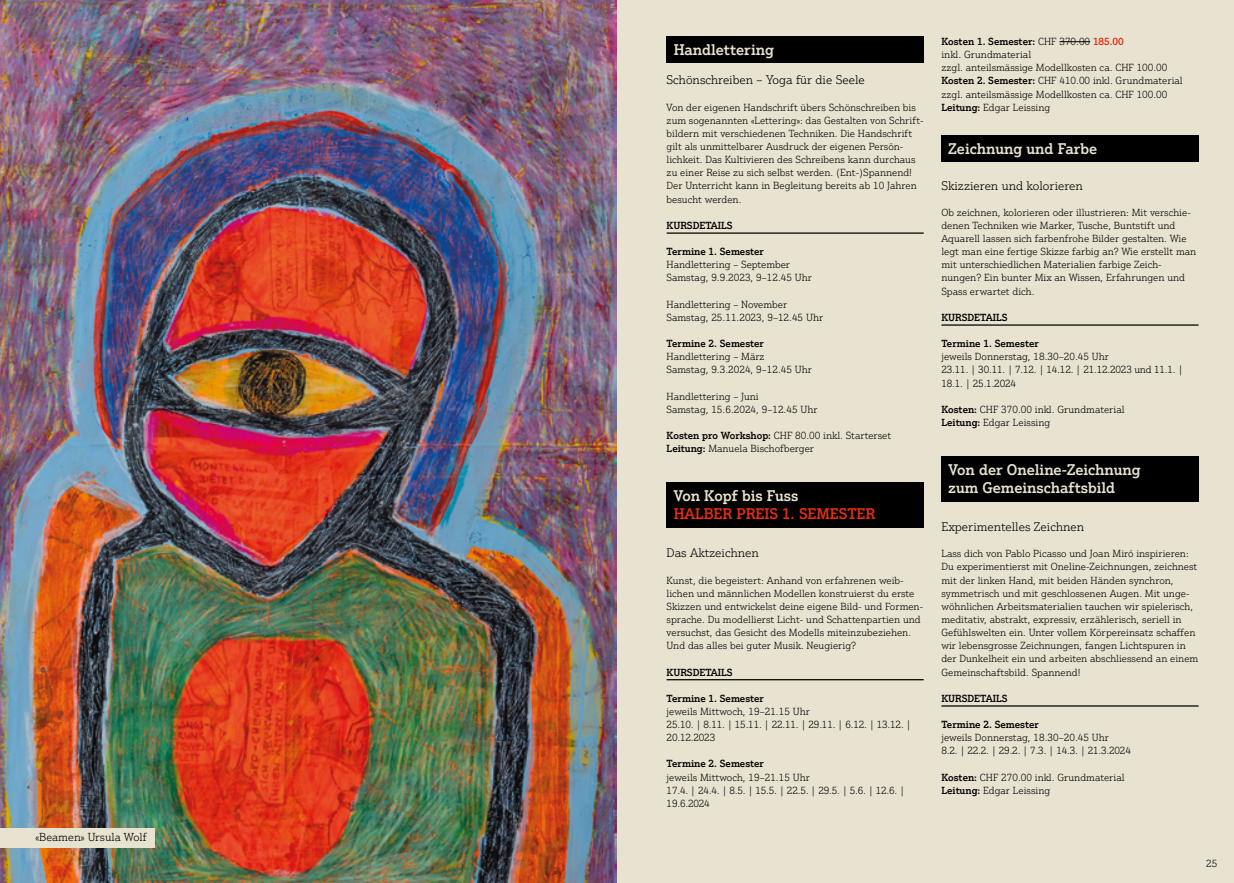
<style>
.page{position:relative;width:1234px;height:883px;background:#fff}
.page>*{position:absolute;margin:0;border:0;box-sizing:border-box;transform-origin:0 0}
.t1{font:500 15px/18.1px "Justus Pro";color:#e8e2d0}
.t2{font:500 15px "Justus Pro";color:#e52d12}
.t3{font:300 12.12px "Justus Pro";color:#000}
.t4{font:300 11.25px "Justus Pro";color:#000}
.t5{font:300 10px/13.1px "Justus Pro";color:#000}
.t6{font:500 10px "Justus Pro";color:#000}
.s1{font-weight:500}
.s2{font-weight:500;color:#e52d12}
</style>
<div class="page">
<div style="left:617px;top:0;width:616px;height:882px;background:#e8e2d0"></div>
<img style="left:0;top:0;width:617px;height:882px">
<hr style="left:941px;top:324px;width:257px;height:1px;background:#000">
<hr style="left:941px;top:705px;width:257px;height:1px;background:#000">
<hr style="left:1059px;top:41px;width:30px;height:1px;background:#000">
<div style="left:941px;top:135px;width:257px;height:26px;background:#000"></div>
<div style="left:941px;top:456px;width:257px;height:45px;background:#000"></div>
<hr style="left:666px;top:232px;width:257px;height:2px;background:#000">
<hr style="left:666px;top:679px;width:257px;height:1px;background:#000">
<div style="left:666px;top:36px;width:257px;height:26px;background:#000"></div>
<div style="left:666px;top:482px;width:257px;height:45px;background:#000"></div>
<div style="left:0;top:827px;width:154px;height:20px;background:#e8e2d0"></div>
<p class="t4" style="left:35px;top:830px;width:113px">«Beamen» Ursula Wolf</p>
<h1 class="t1" style="left:673px;top:40px;width:102px">Handlettering</h1>
<p class="t3" style="left:666px;top:73px;width:199px">Schönschreiben – Yoga für die Seele</p>
<p class="t5" style="left:666px;top:100px;width:258px">Von der eigenen Handschrift übers Schönschreiben bis zum sogenannten «Lettering»: das Gestalten von Schrift&shy;bildern mit verschiedenen Techniken. Die Handschrift gilt als unmittelbarer Ausdruck der eigenen Persön&shy;lichkeit. Das Kultivieren des Schreibens kann durchaus zu einer Reise zu sich selbst werden. (Ent-)Spannend!<br>Der Unterricht kann in Begleitung bereits ab 10 Jahren besucht werden.</p>
<p class="t6" style="left:666px;top:219px;width:67px">KURSDETAILS</p>
<p class="t6" style="left:666px;top:245px;width:99px">Termine 1. Semester</p>
<p class="t5" style="left:666px;top:258px;width:147px">Handlettering – September<br>Samstag, 9.9.2023, 9–12.45 Uhr</p>
<p class="t5" style="left:666px;top:297px;width:158px">Handlettering – November<br>Samstag, 25.11.2023, 9–12.45 Uhr</p>
<p class="t6" style="left:666px;top:337px;width:99px">Termine 2. Semester</p>
<p class="t5" style="left:666px;top:350px;width:147px">Handlettering – März<br>Samstag, 9.3.2024, 9–12.45 Uhr</p>
<p class="t5" style="left:666px;top:389px;width:152px">Handlettering – Juni<br>Samstag, 15.6.2024, 9–12.45 Uhr</p>
<p class="t5" style="left:666px;top:428px;width:226px"><span class="s1">Kosten pro Workshop:</span> CHF 80.00 inkl. Starterset<br><span class="s1">Leitung:</span> Manuela Bischofberger</p>
<h1 class="t1" style="left:673px;top:486px;width:126px">Von Kopf bis Fuss</h1>
<h1 class="t2" style="left:673px;top:504px;width:203px">HALBER PREIS 1. SEMESTER</h1>
<p class="t3" style="left:666px;top:545px;width:94px">Das Aktzeichnen</p>
<p class="t5" style="left:666px;top:573px;width:258px">Kunst, die begeistert: Anhand von erfahrenen weib&shy;lichen und männlichen Modellen konstruierst du erste Skizzen und entwickelst deine eigene Bild- und Formen&shy;sprache. Du modellierst Licht- und Schattenpartien und versuchst, das Gesicht des Modells miteinzubeziehen.<br>Und das alles bei guter Musik. Neugierig?</p>
<p class="t6" style="left:666px;top:665px;width:67px">KURSDETAILS</p>
<p class="t6" style="left:666px;top:691px;width:99px">Termine 1. Semester</p>
<p class="t5" style="left:666px;top:704px;width:246px">jeweils Mittwoch, 19–21.15 Uhr<br>25.10. | 8.11. | 15.11. | 22.11. | 29.11. | 6.12. | 13.12. |<br>20.12.2023</p>
<p class="t6" style="left:666px;top:757px;width:99px">Termine 2. Semester</p>
<p class="t5" style="left:666px;top:770px;width:239px">jeweils Mittwoch, 19–21.15 Uhr<br>17.4. | 24.4. | 8.5. | 15.5. | 22.5. | 29.5. | 5.6. | 12.6. |<br>19.6.2024</p>
<p class="t5" style="left:941px;top:35px;width:243px"><span class="s1">Kosten 1. Semester:</span> CHF 370.00 <span class="s2">185.00<br></span>inkl. Grundmaterial<br>zzgl. anteilsmässige Modellkosten ca. CHF 100.00<br><span class="s1">Kosten 2. Semester:</span> CHF 410.00 inkl. Grundmaterial zzgl. anteilsmässige Modellkosten ca. CHF 100.00<br><span class="s1">Leitung:</span> Edgar Leissing</p>
<h1 class="t1" style="left:948px;top:139px;width:150px">Zeichnung und Farbe</h1>
<p class="t3" style="left:941px;top:178px;width:143px">Skizzieren und kolorieren</p>
<p class="t5" style="left:941px;top:205px;width:256px">Ob zeichnen, kolorieren oder illustrieren: Mit verschie&shy;denen Techniken wie Marker, Tusche, Buntstift und Aquarell lassen sich farbenfrohe Bilder gestalten. Wie legt man eine fertige Skizze farbig an? Wie erstellt man mit unterschiedlichen Materialien farbige Zeich&shy;nungen? Ein bunter Mix an Wissen, Erfahrungen und Spass erwartet dich.</p>
<p class="t6" style="left:941px;top:311px;width:67px">KURSDETAILS</p>
<p class="t6" style="left:941px;top:337px;width:99px">Termine 1. Semester</p>
<p class="t5" style="left:941px;top:350px;width:243px">jeweils Donnerstag, 18.30–20.45 Uhr<br>23.11. | 30.11. | 7.12. | 14.12. | 21.12.2023 und 11.1. |<br>18.1. | 25.1.2024</p>
<p class="t5" style="left:941px;top:402px;width:184px"><span class="s1">Kosten:</span> CHF 370.00 inkl. Grundmaterial<br><span class="s1">Leitung:</span> Edgar Leissing</p>
<h1 class="t1" style="left:948px;top:460px;width:194px">Von der Oneline-Zeichnung zum Gemeinschaftsbild</h1>
<p class="t3" style="left:941px;top:519px;width:144px">Experimentelles Zeichnen</p>
<p class="t5" style="left:941px;top:547px;width:258px">Lass dich von Pablo Picasso und Joan Miró inspirieren:<br>Du experimentierst mit Oneline-Zeichnungen, zeichnest mit der linken Hand, mit beiden Händen synchron, symmetrisch und mit geschlossenen Augen. Mit unge&shy;wöhnlichen Arbeitsmaterialien tauchen wir spielerisch, meditativ, abstrakt, expressiv, erzählerisch, seriell in Gefühlswelten ein. Unter vollem Körpereinsatz schaffen wir lebensgrosse Zeichnungen, fangen Lichtspuren in der Dunkelheit ein und arbeiten abschliessend an einem Gemeinschaftsbild. Spannend!</p>
<p class="t6" style="left:941px;top:691px;width:67px">KURSDETAILS</p>
<p class="t6" style="left:941px;top:718px;width:99px">Termine 2. Semester</p>
<p class="t5" style="left:941px;top:730px;width:191px">jeweils Donnerstag, 18.30–20.45 Uhr<br>8.2. | 22.2. | 29.2. | 7.3. | 14.3. | 21.3.2024</p>
<p class="t5" style="left:941px;top:770px;width:184px"><span class="s1">Kosten:</span> CHF 270.00 inkl. Grundmaterial<br><span class="s1">Leitung:</span> Edgar Leissing</p>
<p class="t5" style="left:1205px;top:856px;width:13px">25</p>
</div>
